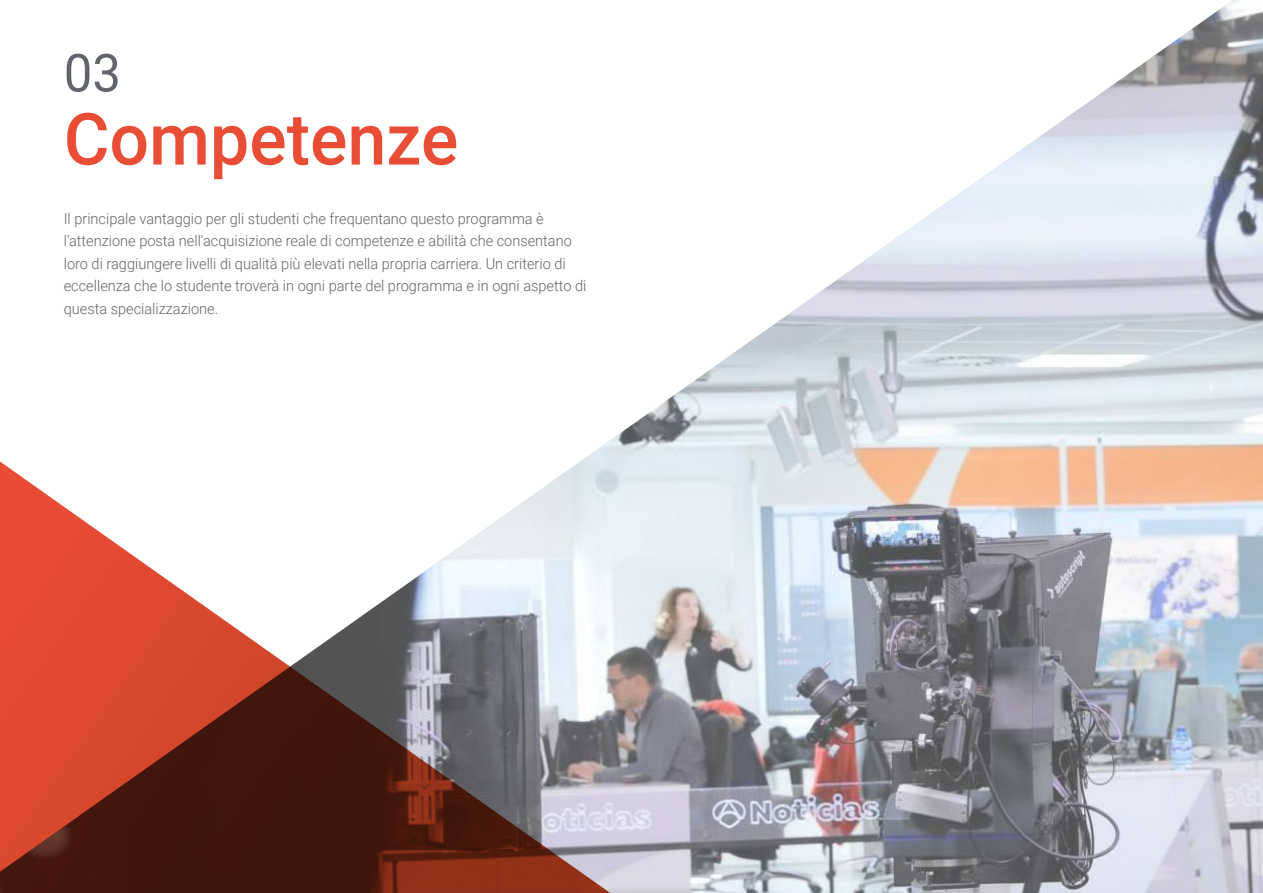
<style>
.page{position:relative;width:1263px;height:893px;background:#fff}
.page>*{position:absolute;margin:0;border:0;box-sizing:border-box;transform-origin:0 0}
.t1{font:500 72px "Roboto";color:#e94d35}
.t2{font:52.5px "Roboto";color:#61646a}
.t3{font:300 15px/22.5px "Roboto";color:#61646a}
</style>
<div class="page">
<img style="left:602px;top:0;width:661px;height:893px">
<svg style="left:0;top:446px;width:640px;height:447px"></svg>
<h2 class="t2" style="left:64px;top:36px;width:59px">03</h2>
<h1 class="t1" style="left:64px;top:89px;width:396px">Competenze</h1>
<p class="t3" style="left:64px;top:207px;width:524px">Il principale vantaggio per gli studenti che frequentano questo programma è l'attenzione posta nell'acquisizione reale di competenze e abilità che consentano loro di raggiungere livelli di qualità più elevati nella propria carriera. Un criterio di eccellenza che lo studente troverà in ogni parte del programma e in ogni aspetto di questa specializzazione.</p>
</div>
